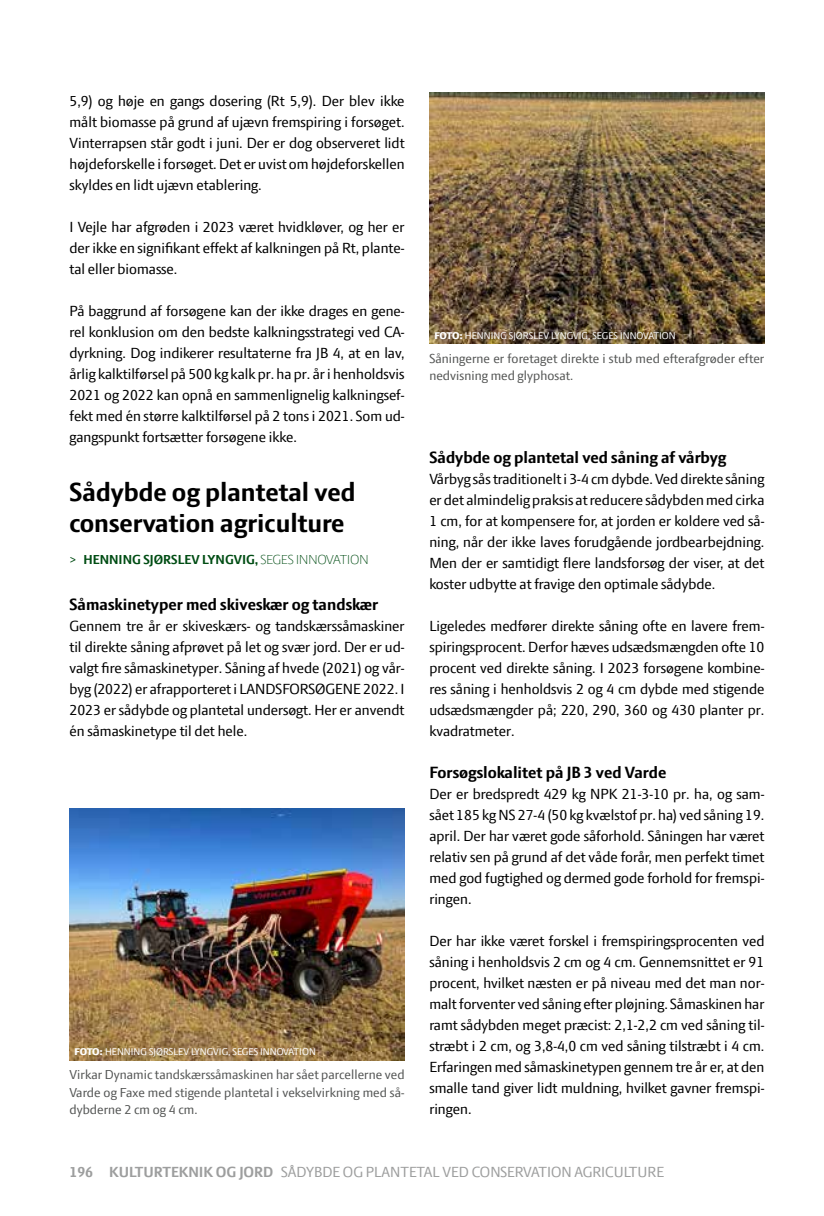
<style>
.page{position:relative;width:824px;height:1216px;background:#fff}
.page>*{position:absolute;margin:0;border:0;box-sizing:border-box;transform-origin:0 0}
.t1{font:700 28px/31.5px "LF Press Sans";color:#000}
.t2{font:700 17.5px "LF Press Sans";color:#000}
.t3{font:15.75px/21px "LF Press Sans";color:#000;text-align:justify}
.t4{font:15.75px "LF Press Sans";color:#9d9e9e}
.t5{font:700 15.75px "LF Press Sans";color:#9d9e9e}
.t6{font:14px/17.5px "LF Press Sans";letter-spacing:.005em;color:#555756;text-align:justify}
.t7{font:700 14px "LF Press Sans";color:#004d14}
.t8{font:10.5px "LF Press Sans";letter-spacing:.005em;color:#fff}
.s1{font-weight:400}
.s2{font-weight:300}
.s3{font-weight:800}
</style>
<div class="page">
<img style="left:69px;top:808px;width:335px;height:251px">
<img style="left:429px;top:92px;width:335px;height:251px">
<p class="t3" style="left:69px;top:90px;width:336px">5,9) og høje en gangs dosering (Rt 5,9). Der blev ikke målt biomasse på grund af ujævn fremspiring i forsøget.<br>Vinterrapsen står godt i juni. Der er dog observeret lidt højdeforskelle i forsøget. Det er uvist om højdeforskellen skyldes en lidt ujævn etablering.</p>
<p class="t3" style="left:69px;top:216px;width:336px">I Vejle har afgrøden i 2023 været hvidkløver, og her er der ikke en signifikant effekt af kalkningen på Rt, plante&shy;tal eller biomasse.</p>
<p class="t3" style="left:69px;top:300px;width:336px">På baggrund af forsøgene kan der ikke drages en gene&shy;rel konklusion om den bedste kalkningsstrategi ved CA&shy;dyrkning. Dog indikerer resultaterne fra JB 4, at en lav, årlig kalktilførsel på 500 kg kalk pr. ha pr. år i henholdsvis 2021 og 2022 kan opnå en sammenlignelig kalkningsef&shy;fekt med én større kalktilførsel på 2 tons i 2021. Som ud&shy;gangspunkt fortsætter forsøgene ikke.</p>
<h1 class="t1" style="left:69px;top:476px;width:287px">Sådybde og plantetal ved conservation agriculture</h1>
<p class="t7" style="left:69px;top:551px;width:300px"><span class="s1">&gt;</span> HENNING SJØRSLEV LYNGVIG, <span class="s2">SEGES INNOVATION</span></p>
<p class="t2" style="left:69px;top:594px;width:310px">Såmaskinetyper med skiveskær og tandskær</p>
<p class="t3" style="left:69px;top:615px;width:336px">Gennem tre år er skiveskærs- og tandskærssåmaskiner til direkte såning afprøvet på let og svær jord. Der er ud&shy;valgt fire såmaskinetyper. Såning af hvede (2021) og vår&shy;byg (2022) er afrapporteret i LANDSFORSØGENE 2022. I 2023 er sådybde og plantetal undersøgt. Her er anvendt én såmaskinetype til det hele.</p>
<p class="t8" style="left:74px;top:1045px;width:243px"><span class="s3">FOTO:</span> HENNING SJØRSLEV LYNGVIG, SEGES INNOVATION</p>
<p class="t6" style="left:69px;top:1065px;width:336px">Virkar Dynamic tandskærssåmaskinen har sået parcellerne ved Varde og Faxe med stigende plantetal i vekselvirkning med så&shy;dybderne 2 cm og 4 cm.</p>
<p class="t8" style="left:434px;top:329px;width:243px"><span class="s3">FOTO:</span> HENNING SJØRSLEV LYNGVIG, SEGES INNOVATION</p>
<p class="t6" style="left:429px;top:349px;width:336px">Såningerne er foretaget direkte i stub med efterafgrøder efter nedvisning med glyphosat.</p>
<p class="t2" style="left:429px;top:447px;width:298px">Sådybde og plantetal ved såning af vårbyg</p>
<p class="t3" style="left:429px;top:468px;width:336px">Vårbyg sås traditionelt i 3-4 cm dybde. Ved direkte såning er det almindelig praksis at reducere sådybden med cirka 1 cm, for at kompensere for, at jorden er koldere ved så&shy;ning, når der ikke laves forudgående jordbearbejdning.<br>Men der er samtidigt flere landsforsøg der viser, at det koster udbytte at fravige den optimale sådybde.</p>
<p class="t3" style="left:429px;top:615px;width:336px">Ligeledes medfører direkte såning ofte en lavere frem&shy;spiringsprocent. Derfor hæves udsædsmængden ofte 10 procent ved direkte såning. I 2023 forsøgene kombine&shy;res såning i henholdsvis 2 og 4 cm dybde med stigende udsædsmængder på; 220, 290, 360 og 430 planter pr. kvadratmeter.</p>
<p class="t2" style="left:429px;top:762px;width:238px">Forsøgslokalitet på JB 3 ved Varde</p>
<p class="t3" style="left:429px;top:783px;width:336px">Der er bredspredt 429 kg NPK 21-3-10 pr. ha, og sam&shy;sået 185 kg NS 27-4 (50 kg kvælstof pr. ha) ved såning 19. april. Der har været gode såforhold. Såningen har været relativ sen på grund af det våde forår, men perfekt timet med god fugtighed og dermed gode forhold for fremspi&shy;ringen.</p>
<p class="t3" style="left:429px;top:930px;width:336px">Der har ikke været forskel i fremspiringsprocenten ved såning i henholdsvis 2 cm og 4 cm. Gennemsnittet er 91 procent, hvilket næsten er på niveau med det man nor&shy;malt forventer ved såning efter pløjning. Såmaskinen har ramt sådybden meget præcist: 2,1-2,2 cm ved såning til&shy;stræbt i 2 cm, og 3,8-4,0 cm ved såning tilstræbt i 4 cm.<br>Erfaringen med såmaskinetypen gennem tre år er, at den smalle tand giver lidt muldning, hvilket gavner fremspi&shy;ringen.</p>
<p class="t5" style="left:69px;top:1162px;width:228px">196 KULTURTEKNIK OG JORD <span class="s1">Sådybde</span></p>
<p class="t4" style="left:343px;top:1162px;width:32px">og plantetal</p>
<p class="t4" style="left:442px;top:1162px;width:10px">ved</p>
<p class="t4" style="left:472px;top:1162px;width:10px">conservation</p>
<p class="t4" style="left:574px;top:1162px;width:10px">agriculture</p>
</div>
